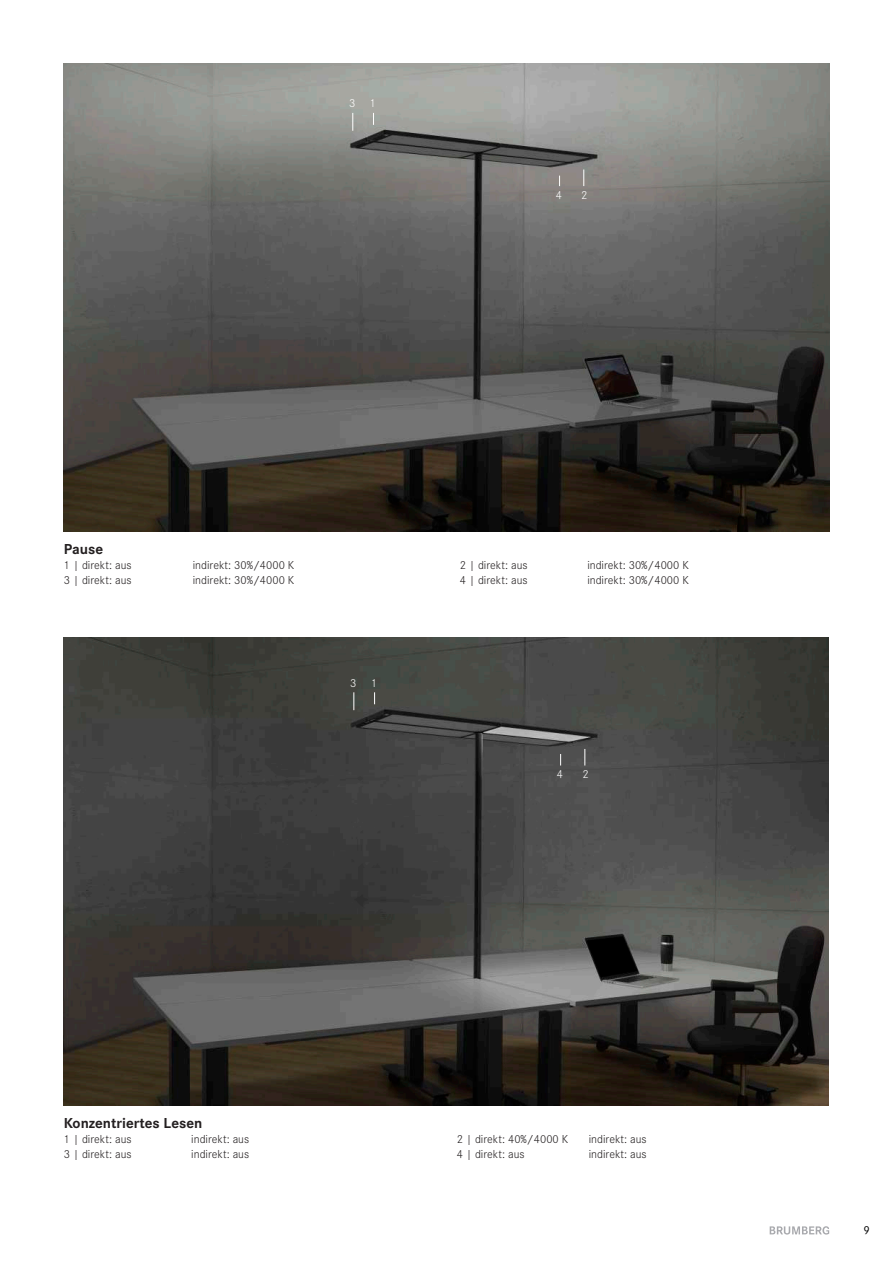
<style>
.page{position:relative;width:893px;height:1263px;background:#fff}
.page>*{position:absolute;margin:0;border:0;box-sizing:border-box;transform-origin:0 0}
.t1{font:700 15px "Corporate S";color:#231f20}
.t2{font:300 12px "Corporate S";color:#231f20}
.t3{font:300 12px "Corporate S";color:#fff}
.t4{font:12px "Corporate S Pro";color:#000}
</style>
<div class="page">
<img style="left:64px;top:64px;width:765px;height:467px">
<img style="left:64px;top:638px;width:764px;height:468px">
<svg style="left:373px;top:113px;width:1px;height:12px"></svg>
<svg style="left:352px;top:113px;width:1px;height:18px"></svg>
<svg style="left:583px;top:170px;width:1px;height:16px"></svg>
<svg style="left:374px;top:692px;width:1px;height:12px"></svg>
<svg style="left:353px;top:692px;width:1px;height:18px"></svg>
<svg style="left:584px;top:749px;width:1px;height:16px"></svg>
<svg style="left:770px;top:1226px;width:59px;height:8px"></svg>
<p class="t3" style="left:349px;top:95px;width:8px">3</p>
<p class="t3" style="left:370px;top:95px;width:8px">1</p>
<p class="t3" style="left:556px;top:186px;width:8px">4</p>
<p class="t3" style="left:581px;top:186px;width:8px">2</p>
<p class="t1" style="left:64px;top:538px;width:41px">Pause</p>
<p class="t2" style="left:64px;top:557px;width:69px">1 | direkt: aus</p>
<p class="t2" style="left:193px;top:557px;width:103px">indirekt: 30%/4000 K</p>
<p class="t2" style="left:460px;top:557px;width:69px">2 | direkt: aus</p>
<p class="t2" style="left:587px;top:557px;width:103px">indirekt: 30%/4000 K</p>
<p class="t2" style="left:64px;top:572px;width:69px">3 | direkt: aus</p>
<p class="t2" style="left:193px;top:572px;width:103px">indirekt: 30%/4000 K</p>
<p class="t2" style="left:460px;top:572px;width:69px">4 | direkt: aus</p>
<p class="t2" style="left:587px;top:572px;width:103px">indirekt: 30%/4000 K</p>
<p class="t3" style="left:350px;top:674px;width:8px">3</p>
<p class="t3" style="left:371px;top:674px;width:8px">1</p>
<p class="t3" style="left:557px;top:766px;width:8px">4</p>
<p class="t3" style="left:582px;top:766px;width:8px">2</p>
<p class="t1" style="left:64px;top:1112px;width:140px">Konzentriertes Lesen</p>
<p class="t2" style="left:64px;top:1131px;width:69px">1 | direkt: aus</p>
<p class="t2" style="left:191px;top:1131px;width:59px">indirekt: aus</p>
<p class="t2" style="left:457px;top:1131px;width:113px">2 | direkt: 40%/4000 K</p>
<p class="t2" style="left:589px;top:1131px;width:59px">indirekt: aus</p>
<p class="t2" style="left:64px;top:1146px;width:69px">3 | direkt: aus</p>
<p class="t2" style="left:191px;top:1146px;width:59px">indirekt: aus</p>
<p class="t2" style="left:457px;top:1146px;width:69px">4 | direkt: aus</p>
<p class="t2" style="left:589px;top:1146px;width:59px">indirekt: aus</p>
<p class="t4" style="left:863px;top:1221px;width:8px">9</p>
</div>
